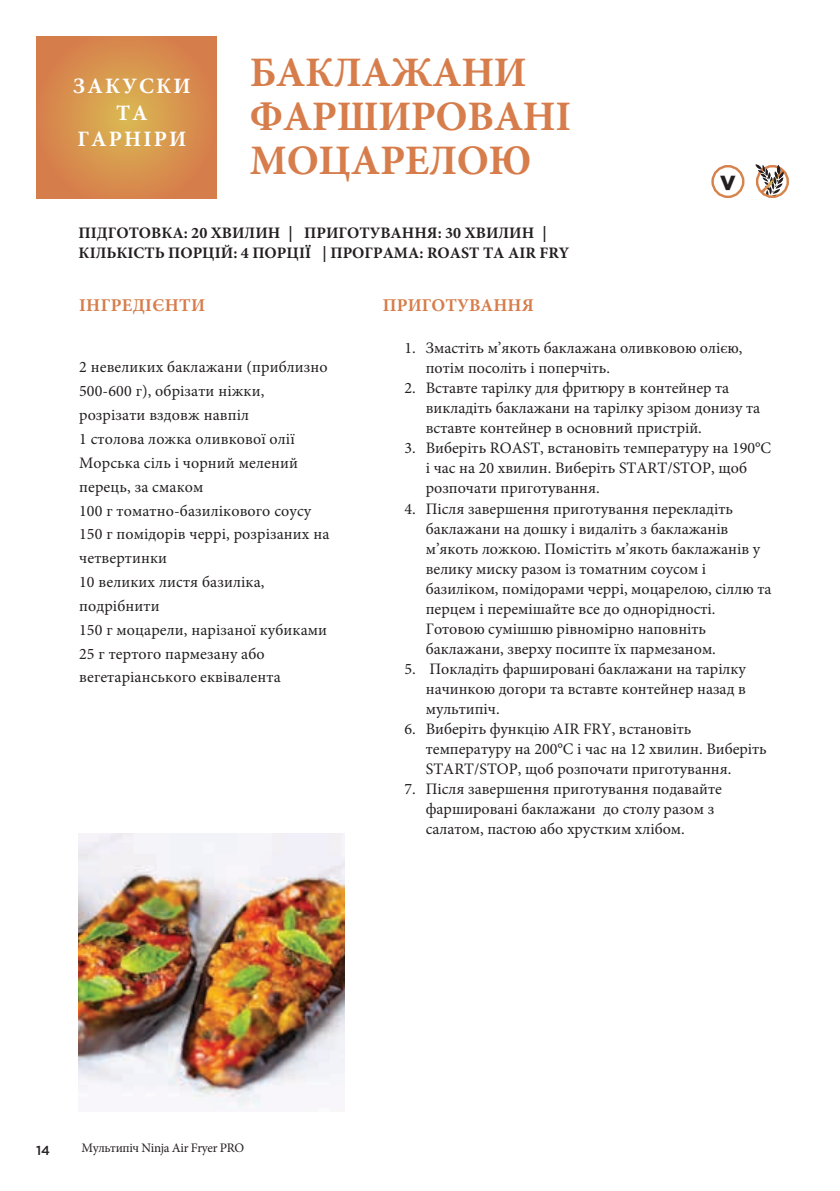
<style>
.page{position:relative;width:840px;height:1191px;background:#fff}
.page>*{position:absolute;margin:0;border:0;box-sizing:border-box;transform-origin:0 0}
.t1{font:700 42px/44px "Minion Pro";letter-spacing:-.01em;color:#d67d4b}
.t2{font:700 22px/26.4px "Minion Pro";letter-spacing:.095em;color:#fff;text-align:center}
.t3{font:900 20.4px "Gotham";color:#231f20}
.t4{font:700 18px "Minion Pro";letter-spacing:.005em;color:#d67d4b}
.t5{font:16px/20px "Minion Pro";color:#231f20}
.t6{font:700 16px/19.2px "Minion Pro";color:#231f20}
.t7{font:13px "Minion Pro";letter-spacing:-.025em;color:#231f20}
.t8{font:500 13px "Gotham";color:#231f20}
</style>
<div class="page">
<img style="left:79px;top:834px;width:266px;height:274px">
<div style="left:755px;top:165px;width:33px;height:33px;border:2px solid #fff;border-radius:50%"></div>
<svg style="left:755px;top:164px;width:31px;height:33px"></svg>
<div style="left:711px;top:165px;width:33px;height:33px;border:2px solid #fff;border-radius:50%"></div>
<svg style="left:36px;top:36px;width:180px;height:162px;background:#d78f4d"></svg>
<h2 class="t2" style="left:73px;top:73px;width:119px">ЗАКУСКИ<br>ТА<br>ГАРНІРИ</h2>
<h1 class="t1" style="left:250px;top:50px;width:323px">БАКЛАЖАНИ<br>ФАРШИРОВАНІ<br>МОЦАРЕЛОЮ</h1>
<p class="t6" style="left:79px;top:223px;width:492px">ПІДГОТОВКА: 20 ХВИЛИН | ПРИГОТУВАННЯ: 30 ХВИЛИН |<br>КІЛЬКІСТЬ ПОРЦІЙ: 4 ПОРЦІЇ | ПРОГРАМА: ROAST ТА AIR FRY</p>
<p class="t3" style="left:719px;top:169px;width:17px">V</p>
<p class="t4" style="left:79px;top:292px;width:127px">ІНГРЕДІЄНТИ</p>
<p class="t5" style="left:79px;top:355px;width:251px;line-height:23.8px">2 невеликих баклажани (приблизно<br>500-600 г), обрізати ніжки, розрізати вздовж навпіл<br>1 столова ложка оливкової олії<br>Морська сіль і чорний мелений перець, за смаком<br>100 г томатно-базилікового соусу<br>150 г помідорів черрі, розрізаних на четвертинки<br>10 великих листя базиліка, подрібнити<br>150 г моцарели, нарізаної кубиками<br>25 г тертого пармезану або вегетаріанського еквівалента</p>
<p class="t4" style="left:382px;top:292px;width:152px">ПРИГОТУВАННЯ</p>
<p class="t5" style="left:425px;top:338px;width:318px;text-indent:-21px">1. Змастіть м’якоть баклажана оливковою олією, потім посоліть і поперчіть.</p>
<p class="t5" style="left:425px;top:378px;width:336px;text-indent:-21px">2. Вставте тарілку для фритюру в контейнер та викладіть баклажани на тарілку зрізом донизу та вставте контейнер в основний пристрій.</p>
<p class="t5" style="left:425px;top:438px;width:347px;text-indent:-21px">3. Виберіть ROAST, встановіть температуру на 190°C і час на 20 хвилин. Виберіть START/STOP, щоб розпочати приготування.</p>
<p class="t5" style="left:425px;top:498px;width:347px;text-indent:-21px">4. Після завершення приготування перекладіть баклажани на дошку і видаліть з баклажанів м’якоть ложкою. Помістіть м’якоть баклажанів у велику миску разом із томатним соусом і базиліком, помідорами черрі, моцарелою, сіллю та перцем і перемішайте все до однорідності.<br>Готовою сумішшю рівномірно наповніть баклажани, зверху посипте їх пармезаном.</p>
<p class="t5" style="left:425px;top:658px;width:321px;text-align:justify;text-indent:-21px">5. Покладіть фаршировані баклажани на тарілку начинкою догори та вставте контейнер назад в мультипіч.</p>
<p class="t5" style="left:425px;top:718px;width:342px;text-indent:-21px">6. Виберіть функцію AIR FRY, встановіть температуру на 200°C і час на 12 хвилин. Виберіть<br>START/STOP, щоб розпочати приготування.</p>
<p class="t5" style="left:425px;top:778px;width:297px;text-indent:-21px">7. Після завершення приготування подавайте фаршировані баклажани до столу разом з салатом, пастою або хрустким хлібом.</p>
<p class="t8" style="left:36px;top:1141px;width:15px">14</p>
<p class="t7" style="left:81px;top:1139px;width:164px">Мультипіч Ninja Air Fryer PRO</p>
</div>
